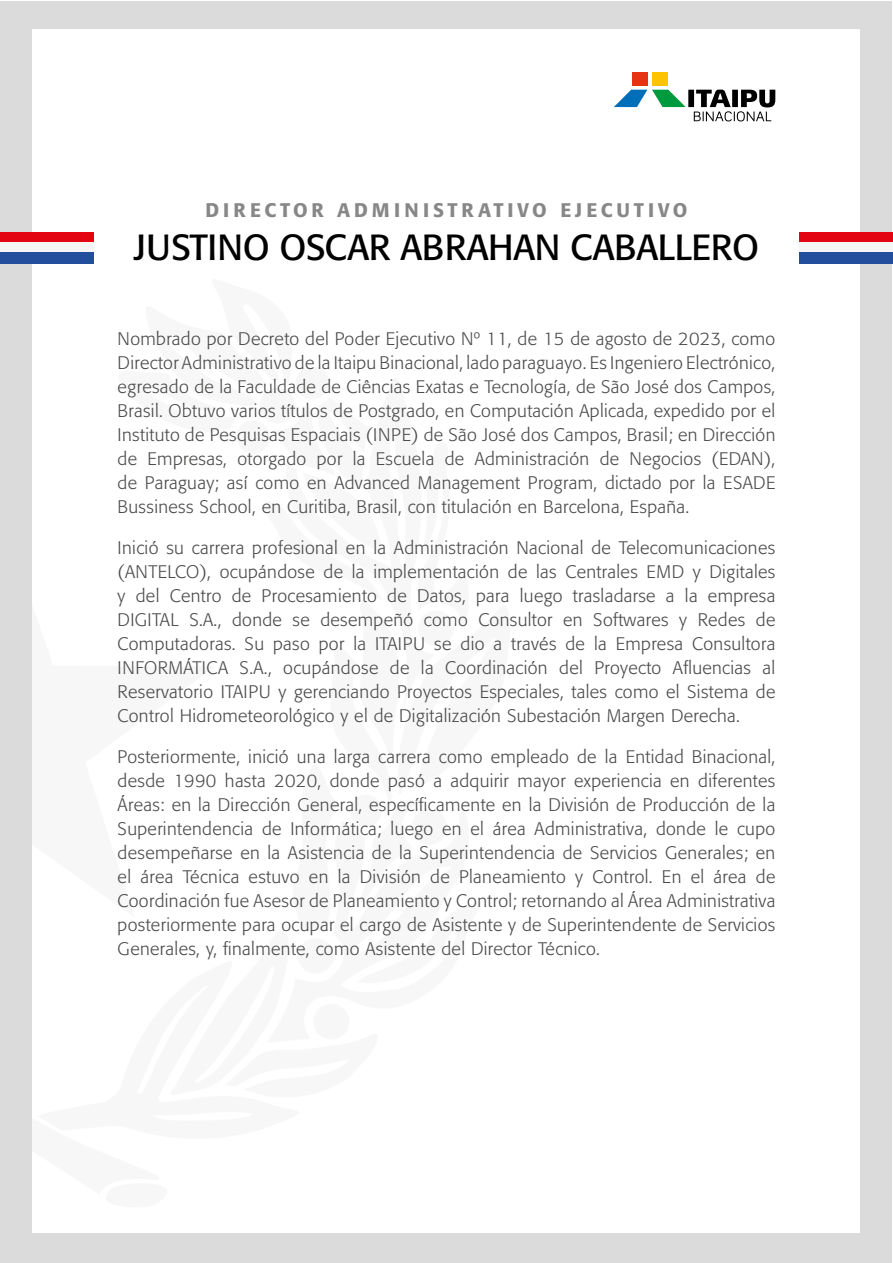
<style>
.page{position:relative;width:893px;height:1263px;background:#fff}
.page>*{position:absolute;margin:0;border:0;box-sizing:border-box;transform-origin:0 0}
.t1{font:36px "Formata";letter-spacing:-.01em;color:#000}
.t2{font:500 19.5px "Formata";letter-spacing:.2em;color:#878787}
.t3{font:300 18px/24px "Formata";letter-spacing:.02em;color:#4a4a49;text-align:justify}
</style>
<div class="page">
<div style="left:1px;top:1px;width:891px;height:1261px;background:#dbdbdb"></div>
<div style="left:33px;top:30px;width:827px;height:1203px;background:#fff"></div>
<div style="left:652px;top:72px;width:15px;height:14px;background:#fdc300"></div>
<div style="left:632px;top:72px;width:15px;height:14px;background:#e63312"></div>
<svg style="left:614px;top:90px;width:161px;height:31px"></svg>
<div style="left:0;top:233px;width:94px;height:11px;background:#e30512"></div>
<div style="left:0;top:243px;width:94px;height:11px;background:#f5f5f5"></div>
<div style="left:0;top:253px;width:94px;height:11px;background:#234e9e"></div>
<div style="left:799px;top:233px;width:94px;height:11px;background:#e30512"></div>
<div style="left:799px;top:243px;width:94px;height:11px;background:#f5f5f5"></div>
<div style="left:799px;top:253px;width:94px;height:11px;background:#234e9e"></div>
<p class="t2" style="left:205px;top:198px;width:484px">DIRECTOR ADMINISTRATIVO EJECUTIVO</p>
<h1 class="t1" style="left:134px;top:225px;width:627px">JUSTINO OSCAR ABRAHAN CABALLERO</h1>
<p class="t3" style="left:118px;top:327px;width:659px">Nombrado por Decreto del Poder Ejecutivo Nº 11, de 15 de agosto de 2023, como Director Administrativo de la Itaipu Binacional, lado paraguayo. Es Ingeniero Electrónico, egresado de la Faculdade de Ciências Exatas e Tecnología, de São José dos Campos, Brasil. Obtuvo varios títulos de Postgrado, en Computación Aplicada, expedido por el Instituto de Pesquisas Espaciais (INPE) de São José dos Campos, Brasil; en Dirección de Empresas, otorgado por la Escuela de Administración de Negocios (EDAN), de Paraguay; así como en Advanced Management Program, dictado por la ESADE Bussiness School, en Curitiba, Brasil, con titulación en Barcelona, España.</p>
<p class="t3" style="left:118px;top:536px;width:659px">Inició su carrera profesional en la Administración Nacional de Telecomunicaciones (ANTELCO), ocupándose de la implementación de las Centrales EMD y Digitales y del Centro de Procesamiento de Datos, para luego trasladarse a la empresa DIGITAL S.A., donde se desempeñó como Consultor en Softwares y Redes de Computadoras. Su paso por la ITAIPU se dio a través de la Empresa Consultora INFORMÁTICA S.A., ocupándose de la Coordinación del Proyecto Afluencias al Reservatorio ITAIPU y gerenciando Proyectos Especiales, tales como el Sistema de Control Hidrometeorológico y el de Digitalización Subestación Margen Derecha.</p>
<p class="t3" style="left:118px;top:745px;width:659px">Posteriormente, inició una larga carrera como empleado de la Entidad Binacional, desde 1990 hasta 2020, donde pasó a adquirir mayor experiencia en diferentes Áreas: en la Dirección General, específicamente en la División de Producción de la Superintendencia de Informática; luego en el área Administrativa, donde le cupo desempeñarse en la Asistencia de la Superintendencia de Servicios Generales; en el área Técnica estuvo en la División de Planeamiento y Control. En el área de Coordinación fue Asesor de Planeamiento y Control; retornando al Área Administrativa posteriormente para ocupar el cargo de Asistente y de Superintendente de Servicios Generales, y, finalmente, como Asistente del Director Técnico.</p>
</div>
